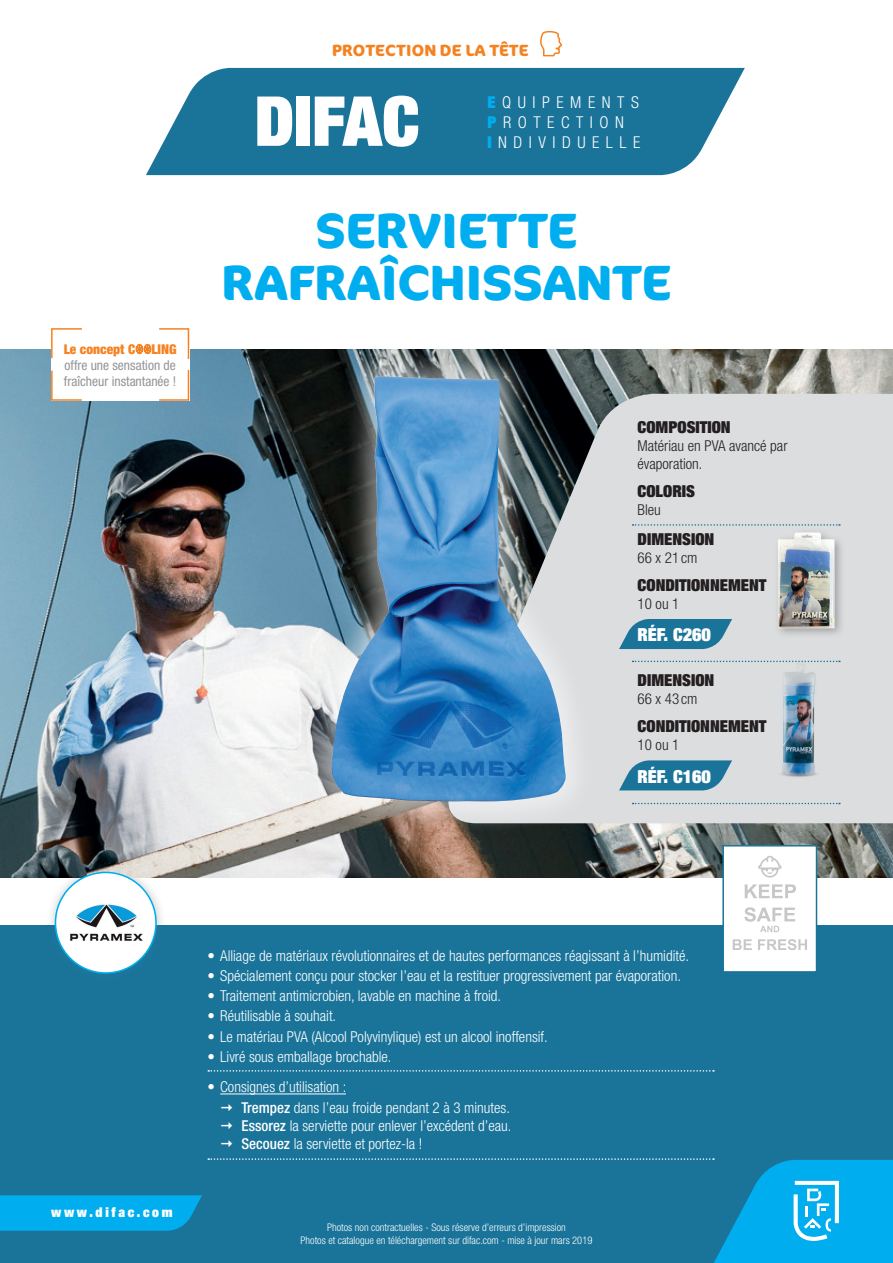
<style>
.page{position:relative;width:893px;height:1263px;background:#fff}
.page>*{position:absolute;margin:0;border:0;box-sizing:border-box;transform-origin:0 0}
.t1{font:900 expanded 69px "Helvetica Neue";color:#fff}
.t2{font:700 49.5px/52.5px "Cocon Pro";color:#00aeef;text-align:center}
.t3{font:900 expanded 18px "Helvetica Neue";color:#fff}
.t4{font:900 expanded 16.5px "Helvetica Neue";color:#231f20}
.t5{font:300 condensed 16.35px/19.6px "Helvetica Neue";letter-spacing:.4em;color:#fff}
.t6{font:700 16.2px "Cocon Pro";letter-spacing:.01em;color:#f58220}
.t7{font:300 condensed 15px/20.1px "Helvetica Neue";color:#fff}
.t8{font:300 condensed 15px/18px "Helvetica Neue";color:#231f20}
.t9{font:condensed 13.5px/16.2px "Helvetica Neue";color:#939598}
.t10{font:900 condensed 13.5px "Helvetica Neue";color:#f58220}
.t11{font:900 expanded 13.5px "Helvetica Neue";letter-spacing:.2em;color:#fff}
.t12{font:300 condensed 10.5px/12.6px "Helvetica Neue";color:#fff;text-align:center}
.s1{font-weight:900;font-stretch:expanded;color:#00aeef}
.s2{font-weight:500}
</style>
<div class="page">
<img style="left:0;top:349px;width:893px;height:528px">
<svg style="left:146px;top:68px;width:599px;height:107px;background:#3081a4"></svg>
<svg style="left:540px;top:30px;width:22px;height:27px"></svg>
<div style="left:0;top:926px;width:893px;height:337px;background:#1a749a"></div>
<img style="left:41px;top:858px;width:129px;height:116px">
<div style="left:55px;top:872px;width:101px;height:101px;background:#fff;border-radius:50%"></div>
<div style="left:55px;top:872px;width:102px;height:102px;border:2px solid #00aeef;border-radius:50%"></div>
<svg style="left:0;top:1195px;width:202px;height:36px;background:#01a9e9"></svg>
<img style="left:70px;top:904px;width:73px;height:37px">
<div style="left:597px;top:394px;width:296px;height:429px;background:#dcdddf"></div>
<hr style="left:220px;top:1093px;width:126px;height:1px;background:#fff">
<div style="left:300px;top:344px;width:297px;height:489px;background:#fff;opacity:.5"></div>
<img style="left:331px;top:376px;width:235px;height:425px">
<div style="left:723px;top:846px;width:93px;height:126px;background:#fff"></div>
<svg style="left:745px;top:884px;width:51px;height:14px"></svg>
<svg style="left:744px;top:907px;width:51px;height:25px"></svg>
<svg style="left:733px;top:939px;width:19px;height:11px"></svg>
<svg style="left:758px;top:939px;width:49px;height:11px"></svg>
<svg style="left:758px;top:856px;width:24px;height:21px"></svg>
<div style="left:722px;top:845px;width:95px;height:128px;border:2px solid #1a749a"></div>
<img style="left:771px;top:662px;width:60px;height:118px">
<svg style="left:619px;top:619px;width:113px;height:30px;background:#3985a5"></svg>
<div style="left:773px;top:528px;width:72px;height:110px;background:#231f20;opacity:.34"></div>
<img style="left:775px;top:531px;width:61px;height:98px">
<svg style="left:619px;top:760px;width:113px;height:30px;background:#3b86a5"></svg>
<svg style="left:632px;top:661px;width:208px;height:1px"></svg>
<svg style="left:632px;top:524px;width:208px;height:2px"></svg>
<svg style="left:632px;top:803px;width:208px;height:1px"></svg>
<div style="left:51px;top:328px;width:138px;height:73px;background:#fff"></div>
<svg style="left:50px;top:328px;width:32px;height:32px"></svg>
<svg style="left:50px;top:369px;width:32px;height:32px"></svg>
<svg style="left:159px;top:328px;width:31px;height:32px"></svg>
<svg style="left:159px;top:368px;width:31px;height:33px"></svg>
<svg style="left:136px;top:343px;width:16px;height:12px"></svg>
<svg style="left:208px;top:1070px;width:506px;height:1px"></svg>
<svg style="left:208px;top:1158px;width:685px;height:105px"></svg>
<p class="t10" style="left:64px;top:341px;width:114px">Le concept C LING</p>
<p class="t9" style="left:64px;top:357px;width:114px">offre une sensation de fraîcheur instantanée !</p>
<p class="t6" style="left:332px;top:39px;width:198px">PROTECTION DE LA TÊTE</p>
<h1 class="t1" style="left:255px;top:77px;width:166px">DIFAC</h1>
<p class="t5" style="left:487px;top:93px;width:154px"><span class="s1">E</span>QUIPEMENTS<br><span class="s1">P</span>ROTECTION<br><span class="s1">I</span>NDIVIDUELLE</p>
<h2 class="t2" style="left:222px;top:203px;width:451px">SERVIETTE<br>RAFRAÎCHISSANTE</h2>
<p class="t4" style="left:637px;top:416px;width:95px">COMPOSITION</p>
<p class="t8" style="left:637px;top:436px;width:152px">Matériau en PVA avancé par évaporation.</p>
<p class="t4" style="left:637px;top:481px;width:59px">COLORIS</p>
<p class="t8" style="left:637px;top:501px;width:25px">Bleu</p>
<p class="t4" style="left:638px;top:528px;width:78px">DIMENSION</p>
<p class="t8" style="left:638px;top:548px;width:61px">66 x 21 cm</p>
<p class="t4" style="left:638px;top:574px;width:130px">CONDITIONNEMENT</p>
<p class="t8" style="left:638px;top:595px;width:43px">10 ou 1</p>
<p class="t3" style="left:638px;top:623px;width:75px">RÉF. C260</p>
<p class="t4" style="left:638px;top:670px;width:78px">DIMENSION</p>
<p class="t8" style="left:638px;top:690px;width:61px">66 x 43 cm</p>
<p class="t4" style="left:638px;top:716px;width:130px">CONDITIONNEMENT</p>
<p class="t8" style="left:638px;top:736px;width:43px">10 ou 1</p>
<p class="t3" style="left:638px;top:765px;width:75px">RÉF. C160</p>
<p class="t11" style="left:51px;top:1204px;width:123px">www.difac.com</p>
<p class="t7" style="left:207px;top:945px;width:483px">• Alliage de matériaux révolutionnaires et de hautes performances réagissant à l’humidité.</p>
<p class="t7" style="left:207px;top:966px;width:475px">• Spécialement conçu pour stocker l’eau et la restituer progressivement par évaporation.</p>
<p class="t7" style="left:207px;top:986px;width:295px">• Traitement antimicrobien, lavable en machine à froid.</p>
<p class="t7" style="left:207px;top:1006px;width:130px">• Réutilisable à souhait.</p>
<p class="t7" style="left:207px;top:1026px;width:342px">• Le matériau PVA (Alcool Polyvinylique) est un alcool inoffensif.</p>
<p class="t7" style="left:207px;top:1046px;width:186px">• Livré sous emballage brochable.</p>
<p class="t7" style="left:241px;top:1077px;width:270px;text-indent:-34px">• Consignes d’utilisation :<br><span class="s2">Trempez</span> dans l’eau froide pendant 2 à 3 minutes.</p>
<p class="t7" style="left:241px;top:1116px;width:271px;line-height:18px"><span class="s2">Essorez</span> la serviette pour enlever l’excédent d’eau.<br><span class="s2">Secouez</span> la serviette et portez-la !</p>
<p class="t12" style="left:301px;top:1221px;width:293px">Photos non contractuelles - Sous réserve d’erreurs d’impression<br>Photos et catalogue en téléchargement sur difac.com - mise à jour mars 2019</p>
</div>
